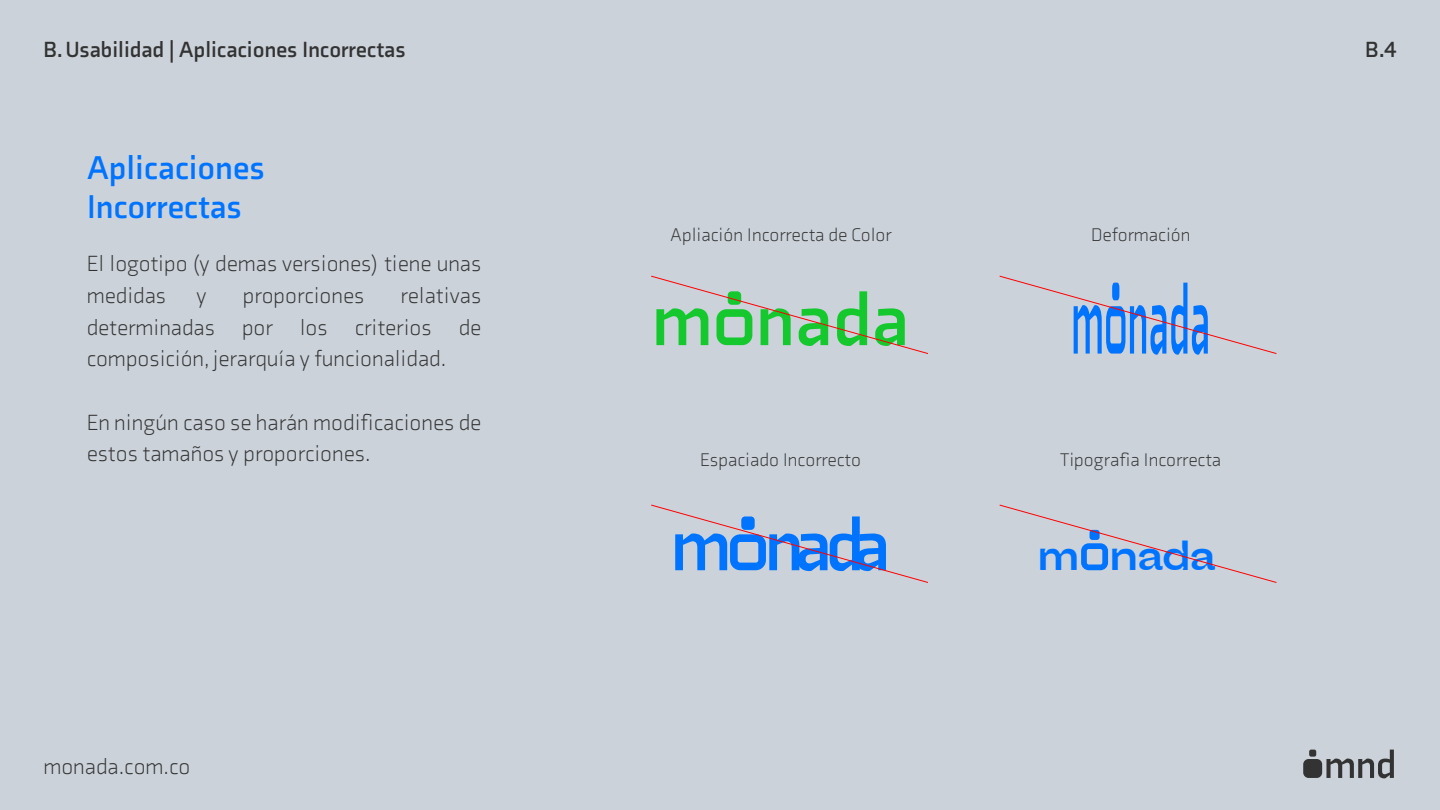
<style>
.page{position:relative;width:1440px;height:810px;background:#cbd2da}
.page>*{position:absolute;margin:0;border:0;box-sizing:border-box;transform-origin:0 0}
.t1{font:600 expanded 40.12px "Bauziet";color:#0074ff}
.t2{font:700 33.75px/39.2px "Axia";color:#0074ff}
.t3{font:300 22.5px/31.7px "Axia";color:#333}
.t4{font:700 22.5px "Axia";color:#333}
.t5{font:300 18.75px "Axia";color:#333}
</style>
<div class="page">
<svg style="left:1326px;top:750px;width:68px;height:28px"></svg>
<div style="left:1303px;top:759px;width:19px;height:19px;background:#333;border-radius:5px"></div>
<div style="left:1309px;top:750px;width:7px;height:7px;background:#333;border-radius:2px"></div>
<svg style="left:651px;top:275px;width:277px;height:79px"></svg>
<svg style="left:999px;top:275px;width:278px;height:80px"></svg>
<svg style="left:651px;top:504px;width:277px;height:79px"></svg>
<svg style="left:999px;top:504px;width:278px;height:79px"></svg>
<p class="t4" style="left:43px;top:36px;width:364px">B. Usabilidad | Aplicaciones Incorrectas</p>
<p class="t4" style="left:1365px;top:36px;width:33px">B.4</p>
<h2 class="t2" style="left:87px;top:148px;width:180px">Aplicaciones<br>Incorrectas</h2>
<p class="t3" style="left:87px;top:248px;width:396px">El logotipo (y demas versiones) tiene unas medidas</p>
<p class="t3" style="left:87px;top:280px;width:396px;text-align:justify;text-indent:314px">relativas determinadas por los criterios de composición, jerarquía y funcionalidad.</p>
<p class="t3" style="left:196px;top:280px;width:12px">y</p>
<p class="t3" style="left:243px;top:280px;width:123px">proporciones</p>
<p class="t3" style="left:87px;top:406px;width:396px">En ningún caso se harán modificaciones de estos tamaños y proporciones.</p>
<p class="t3" style="left:43px;top:750px;width:149px">monada.com.co</p>
<p class="t5" style="left:670px;top:223px;width:223px">Apliación Incorrecta de Color</p>
<p class="t5" style="left:1091px;top:223px;width:101px">Deformación</p>
<p class="t5" style="left:700px;top:449px;width:162px">Espaciado Incorrecto</p>
<p class="t5" style="left:1060px;top:449px;width:163px">Tipografia Incorrecta</p>
<h1 class="t1" style="left:1038px;top:530px;width:179px">m nada</h1>
</div>
